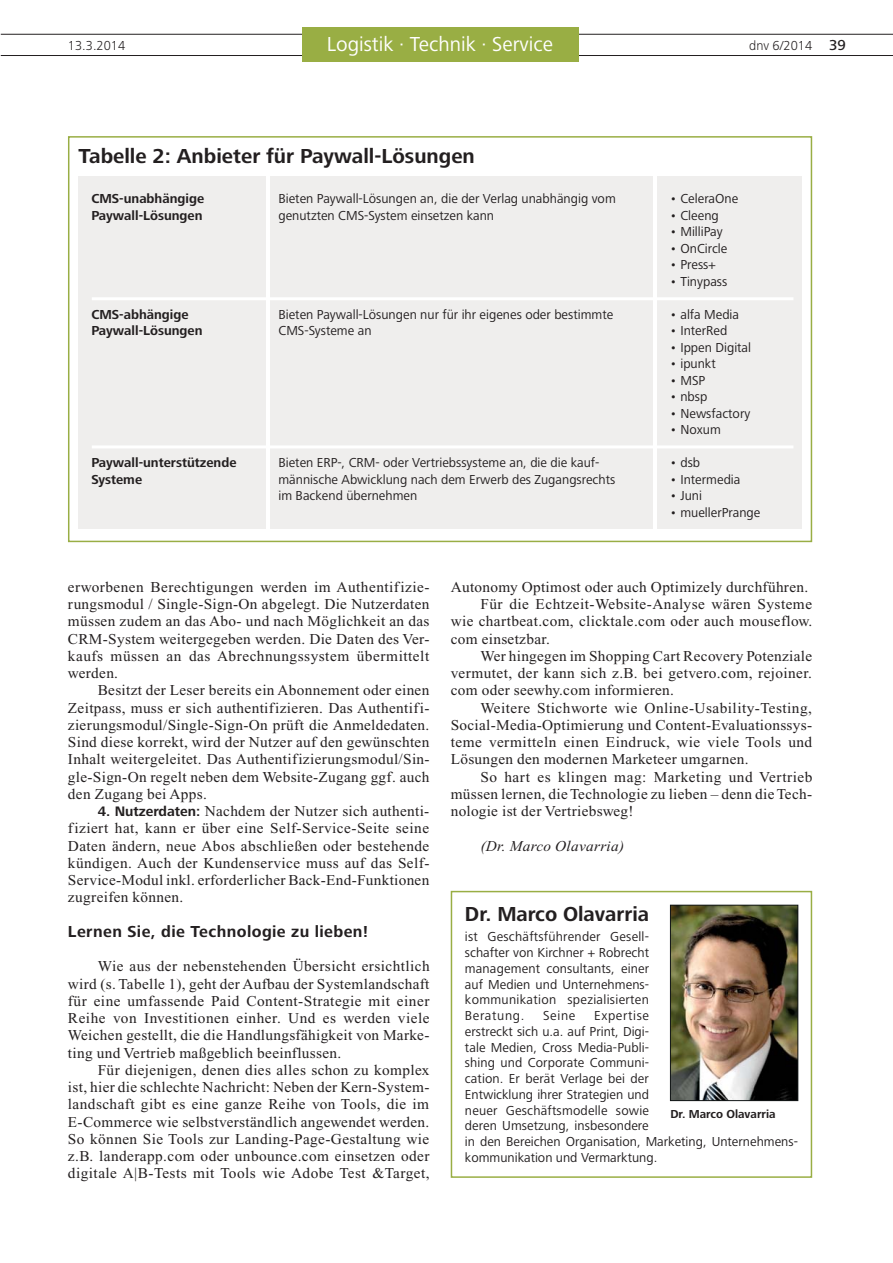
<style>
.page{position:relative;width:893px;height:1263px;background:#fff}
.page>*{position:absolute;margin:0;border:0;box-sizing:border-box;transform-origin:0 0}
.t1{font:700 21px "Frutiger Next LT";color:#231f20}
.t2{font:21px "Frutiger Next LT";color:#fff}
.t3{font:700 16.5px "Frutiger Next LT";letter-spacing:.025em;color:#231f20}
.t4{font:15px/17.2px "Times New Roman";letter-spacing:.02em;color:#231f20;text-align:justify}
.t5{font:italic 15px "Times New Roman";letter-spacing:.02em;color:#231f20}
.t6{font:13.5px/15.8px "Frutiger Next LT";color:#231f20}
.t7{font:700 13.5px/16.5px "Frutiger Next LT";color:#231f20}
.t8{font:300 13.5px "Frutiger Next LT";color:#231f20}
.t9{font:700 12px "Frutiger Next LT";color:#231f20}
.s1{font-weight:500;font-size:15px}
.s2{font-family:"Frutiger Next LT";font-weight:700;font-size:14.25px}
</style>
<div class="page">
<div style="left:68px;top:136px;width:744px;height:406px;border:2px solid #99ae44"></div>
<hr style="left:1px;top:34px;width:892px;height:1px;background:#231f20">
<hr style="left:1px;top:55px;width:892px;height:1px;background:#231f20">
<div style="left:302px;top:28px;width:276px;height:34px;background:#99ae44"></div>
<div style="left:451px;top:891px;width:361px;height:287px;border:2px solid #99ae44"></div>
<img style="left:672px;top:907px;width:124px;height:192px">
<div style="left:670px;top:905px;width:128px;height:196px;border:1px solid #121617"></div>
<div style="left:79px;top:177px;width:187px;height:352px;background:#efeeed"></div>
<div style="left:657px;top:177px;width:144px;height:352px;background:#efeeed"></div>
<div style="left:270px;top:177px;width:383px;height:352px;background:#efeeed"></div>
<hr style="left:92px;top:297px;width:701px;height:3px;background:#fff">
<hr style="left:92px;top:445px;width:701px;height:3px;background:#fff">
<p class="t8" style="left:68px;top:41px;width:59px">13.3.2014</p>
<h1 class="t2" style="left:327px;top:36px;width:228px">Logistik · Technik · Service</h1>
<p class="t8" style="left:749px;top:41px;width:98px">dnv 6/2014 <span class="s1">39</span></p>
<h1 class="t1" style="left:79px;top:148px;width:398px">Tabelle 2: Anbieter für Paywall-Lösungen</h1>
<p class="t7" style="left:91px;top:192px;width:114px">CMS-unabhängige<br>Paywall-Lösungen</p>
<p class="t7" style="left:91px;top:307px;width:113px">CMS-abhängige<br>Paywall-Lösungen</p>
<p class="t6" style="left:278px;top:192px;width:339px;line-height:16.5px">Bieten Paywall-Lösungen an, die der Verlag unabhängig vom genutzten CMS-System einsetzen kann</p>
<p class="t6" style="left:278px;top:307px;width:336px;line-height:16.5px">Bieten Paywall-Lösungen nur für ihr eigenes oder bestimmte<br>CMS-Systeme an</p>
<p class="t7" style="left:91px;top:456px;width:147px">Paywall-unterstützende<br>Systeme</p>
<p class="t6" style="left:278px;top:456px;width:338px;line-height:16.5px">Bieten ERP-, CRM- oder Vertriebssysteme an, die die kauf&shy;männische Abwicklung nach dem Erwerb des Zugangsrechts im Backend übernehmen</p>
<p class="t6" style="left:670px;top:192px;width:70px">• CeleraOne</p>
<p class="t6" style="left:670px;top:209px;width:51px">• Cleeng</p>
<p class="t6" style="left:670px;top:225px;width:54px">• MilliPay</p>
<p class="t6" style="left:670px;top:242px;width:59px">• OnCircle</p>
<p class="t6" style="left:670px;top:258px;width:47px">• Press+</p>
<p class="t6" style="left:670px;top:275px;width:59px">• Tinypass</p>
<p class="t6" style="left:670px;top:308px;width:71px">• alfa Media</p>
<p class="t6" style="left:670px;top:324px;width:59px">• InterRed</p>
<p class="t6" style="left:670px;top:341px;width:83px">• Ippen Digital</p>
<p class="t6" style="left:670px;top:357px;width:47px">• ipunkt</p>
<p class="t6" style="left:670px;top:374px;width:37px">• MSP</p>
<p class="t6" style="left:670px;top:390px;width:39px">• nbsp</p>
<p class="t6" style="left:670px;top:407px;width:82px">• Newsfactory</p>
<p class="t6" style="left:670px;top:423px;width:53px">• Noxum</p>
<p class="t6" style="left:670px;top:456px;width:32px">• dsb</p>
<p class="t6" style="left:670px;top:473px;width:72px">• Intermedia</p>
<p class="t6" style="left:670px;top:489px;width:34px">• Juni</p>
<p class="t6" style="left:670px;top:506px;width:92px">• muellerPrange</p>
<p class="t4" style="left:68px;top:580px;width:363px">erworbenen Berechtigungen werden im Authentifizie&shy;rungsmodul / Single-Sign-On abgelegt. Die Nutzerdaten müssen zudem an das Abo- und nach Möglichkeit an das CRM-System weitergegeben werden. Die Daten des Ver&shy;kaufs müssen an das Abrechnungssystem übermittelt werden.</p>
<p class="t4" style="left:68px;top:683px;width:363px;text-indent:30px">Besitzt der Leser bereits ein Abonnement oder einen Zeitpass, muss er sich authentifizieren. Das Authentifi&shy;zierungsmodul/Single-Sign-On prüft die Anmeldedaten.<br>Sind diese korrekt, wird der Nutzer auf den gewünschten Inhalt weitergeleitet. Das Authentifizierungsmodul/Sin&shy;gle-Sign-On regelt neben dem Website-Zugang ggf. auch den Zugang bei Apps.</p>
<p class="t4" style="left:68px;top:804px;width:363px;text-indent:30px"><span class="s2">4. Nutzerdaten:</span> Nachdem der Nutzer sich authenti&shy;fiziert hat, kann er über eine Self-Service-Seite seine Daten ändern, neue Abos abschließen oder bestehende kündigen. Auch der Kundenservice muss auf das Self-Service-Modul inkl. erforderlicher Back-End-Funktionen zugreifen können.</p>
<p class="t3" style="left:68px;top:925px;width:301px">Lernen Sie, die Technologie zu lieben!</p>
<p class="t4" style="left:68px;top:959px;width:363px;text-indent:30px">Wie aus der nebenstehenden Übersicht ersichtlich wird (s. Tabelle 1), geht der Aufbau der Systemlandschaft für eine umfassende Paid Content-Strategie mit einer Reihe von Investitionen einher. Und es werden viele Weichen gestellt, die die Handlungsfähigkeit von Marke&shy;ting und Vertrieb maßgeblich beeinflussen.</p>
<p class="t4" style="left:68px;top:1063px;width:363px;text-indent:30px">Für diejenigen, denen dies alles schon zu komplex ist, hier die schlechte Nachricht: Neben der Kern-System&shy;landschaft gibt es eine ganze Reihe von Tools, die im E-Commerce wie selbstverständlich angewendet werden.<br>So können Sie Tools zur Landing-Page-Gestaltung wie z.B. landerapp.com oder unbounce.com einsetzen oder digitale A|B-Tests mit Tools wie Adobe Test &amp;Target,</p>
<p class="t4" style="left:451px;top:580px;width:359px">Autonomy Optimost oder auch Optimizely durchführen.</p>
<p class="t4" style="left:480px;top:597px;width:333px">Für die Echtzeit-Website-Analyse wären Systeme</p>
<p class="t4" style="left:451px;top:614px;width:363px">wie chartbeat.com, clicktale.com oder auch mouseflow.</p>
<p class="t4" style="left:451px;top:631px;width:101px">com einsetzbar.</p>
<p class="t4" style="left:480px;top:649px;width:333px">Wer hingegen im Shopping Cart Recovery Potenziale</p>
<p class="t4" style="left:451px;top:666px;width:363px">vermutet, der kann sich z.B. bei getvero.com, rejoiner.</p>
<p class="t4" style="left:451px;top:683px;width:225px">com oder seewhy.com informieren.</p>
<p class="t4" style="left:480px;top:700px;width:333px">Weitere Stichworte wie Online-Usability-Testing,</p>
<p class="t4" style="left:451px;top:718px;width:363px">Social-Media-Optimierung und Content-Evaluationssys-</p>
<p class="t4" style="left:451px;top:735px;width:363px">teme vermitteln einen Eindruck, wie viele Tools und</p>
<p class="t4" style="left:451px;top:752px;width:299px">Lösungen den modernen Marketeer umgarnen.</p>
<p class="t4" style="left:480px;top:769px;width:333px">So hart es klingen mag: Marketing und Vertrieb</p>
<p class="t4" style="left:451px;top:787px;width:363px">müssen lernen, die Technologie zu lieben – denn die Tech-</p>
<p class="t4" style="left:451px;top:804px;width:184px">nologie ist der Vertriebsweg!</p>
<p class="t5" style="left:480px;top:840px;width:145px">(Dr. Marco Olavarria)</p>
<h1 class="t1" style="left:465px;top:906px;width:186px">Dr. Marco Olavarria</h1>
<p class="t6" style="left:465px;top:930px;width:186px;text-align:justify">ist Geschäftsführender Gesell&shy;schafter von Kirchner + Robrecht management consultants, einer auf Medien und Unternehmens&shy;kommunikation spezialisierten Beratung.</p>
<p class="t6" style="left:465px;top:1009px;width:334px;text-indent:129px">Expertise<br>erstreckt sich u.a. auf Print, Digi-<br>tale Medien, Cross Media-Publi-<br>shing und Corporate Communi-<br>cation. Er berät Verlage bei der<br>Entwicklung ihrer Strategien und<br>neuer Geschäftsmodelle sowie<br>deren Umsetzung, insbesondere<br>in den Bereichen Organisation, Marketing, Unternehmens&shy;kommunikation und Vermarktung.</p>
<p class="t6" style="left:543px;top:1009px;width:34px">Seine</p>
<p class="t9" style="left:670px;top:1110px;width:107px">Dr. Marco Olavarria</p>
</div>
